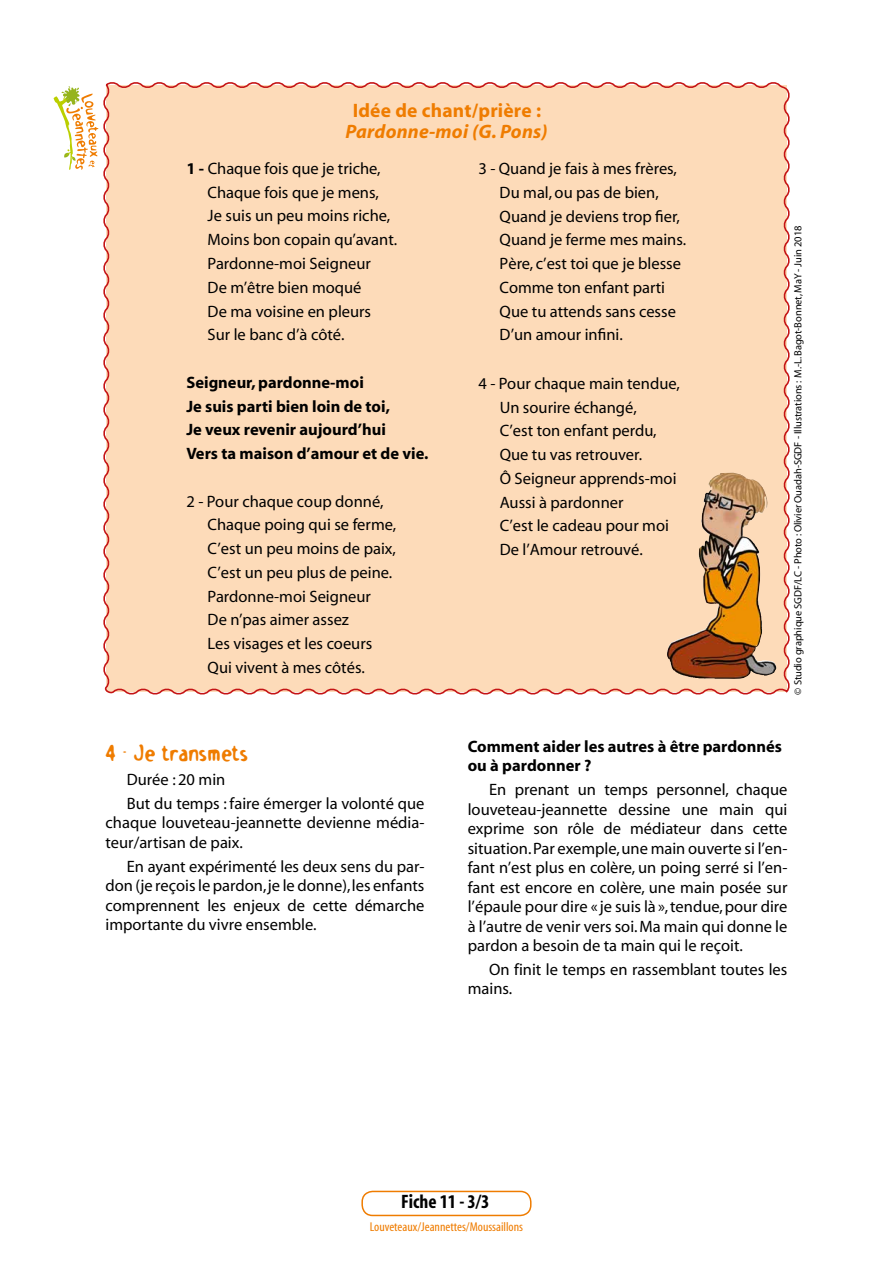
<style>
.page{position:relative;width:893px;height:1263px;background:#fff}
.page>*{position:absolute;margin:0;border:0;box-sizing:border-box;transform-origin:0 0}
.t1{font:700 22.5px "Holstein";letter-spacing:.01em;color:#ef7c00}
.t2{font:italic 700 19.5px "Myriad";letter-spacing:.01em;color:#ef7c00}
.t3{font:700 19.5px "Myriad";letter-spacing:.01em;color:#ef7c00}
.t4{font:700 condensed 19.5px "Myriad";color:#000}
.t5{font:16.5px/23.7px "Myriad";color:#000}
.t6{font:700 16.5px/23.7px "Myriad";color:#000}
.t7{font:condensed 12.9px "Myriad";color:#ef7c00;scale:1.05 1}
.t8{font:10.5px "Myriad";letter-spacing:-.01em;color:#000}
.s1{font-weight:700}
</style>
<div class="page">
<svg style="left:54px;top:86px;width:44px;height:84px"></svg>
<div style="left:361px;top:1191px;width:170px;height:25px;border:2px solid #ef7c00;border-radius:10px"></div>
<div style="left:103px;top:82px;width:687px;height:613px;background:#fddbb9"></div>
<img style="left:667px;top:473px;width:53px;height:189px">
<p class="t3" style="left:353px;top:100px;width:190px">Idée de chant/prière :</p>
<p class="t2" style="left:345px;top:121px;width:204px">Pardonne-moi (G. Pons)</p>
<p class="t5" style="left:208px;top:157px;width:191px;text-indent:-21px"><span class="s1">1 -</span> Chaque fois que je triche,<br>Chaque fois que je mens,<br>Je suis un peu moins riche,<br>Moins bon copain qu’avant.<br>Pardonne-moi Seigneur<br>De m’être bien moqué<br>De ma voisine en pleurs<br>Sur le banc d’à côté.</p>
<p class="t6" style="left:186px;top:371px;width:244px">Seigneur, pardonne-moi<br>Je suis parti bien loin de toi,<br>Je veux revenir aujourd’hui<br>Vers ta maison d’amour et de vie.</p>
<p class="t5" style="left:208px;top:490px;width:190px;text-indent:-21px">2 - Pour chaque coup donné,<br>Chaque poing qui se ferme,<br>C’est un peu moins de paix,<br>C’est un peu plus de peine.<br>Pardonne-moi Seigneur<br>De n’pas aimer assez<br>Les visages et les coeurs<br>Qui vivent à mes côtés.</p>
<p class="t5" style="left:500px;top:157px;width:188px;text-indent:-21px">3 - Quand je fais à mes frères,<br>Du mal, ou pas de bien,<br>Quand je deviens trop fier,<br>Quand je ferme mes mains.<br>Père, c’est toi que je blesse<br>Comme ton enfant parti<br>Que tu attends sans cesse<br>D’un amour infini.</p>
<p class="t5" style="left:500px;top:372px;width:182px;text-indent:-21px">4 - Pour chaque main tendue,<br>Un sourire échangé,<br>C’est ton enfant perdu,<br>Que tu vas retrouver.<br>Ô Seigneur apprends-moi<br>Aussi à pardonner<br>C’est le cadeau pour moi<br>De l’Amour retrouvé.</p>
<p class="t8" style="left:793px;top:694px;width:470px;rotate:-90deg">© Studio graphique SGDF/LC - Photo : Olivier Ouadah-SGDF - Illustrations: M.-L. Bagot-Bonnet, MaY - Juin 2018</p>
<h1 class="t1" style="left:106px;top:739px;width:144px">4 - Je transmets</h1>
<p class="t5" style="left:127px;top:768px;width:299px">Durée : 20 min<br>But du temps : faire émerger la volonté que</p>
<p class="t5" style="left:106px;top:814px;width:320px;line-height:19.5px">chaque louveteau-jeannette devienne média&shy;teur/artisan de paix.</p>
<p class="t5" style="left:106px;top:857px;width:320px;line-height:19.5px;text-align:justify;text-indent:21px">En ayant expérimenté les deux sens du par&shy;don (je reçois le pardon, je le donne), les enfants comprennent les enjeux de cette démarche importante du vivre ensemble.</p>
<p class="t6" style="left:468px;top:737px;width:316px;line-height:19.5px">Comment aider les autres à être pardonnés ou à pardonner ?</p>
<p class="t5" style="left:468px;top:781px;width:321px;line-height:19.5px;text-align:justify;text-indent:21px">En prenant un temps personnel, chaque louveteau-jeannette dessine une main qui exprime son rôle de médiateur dans cette situation. Par exemple, une main ouverte si l’en&shy;fant n’est plus en colère, un poing serré si l’en&shy;fant est encore en colère, une main posée sur l’épaule pour dire « je suis là », tendue, pour dire à l’autre de venir vers soi. Ma main qui donne le pardon a besoin de ta main qui le reçoit.</p>
<p class="t5" style="left:468px;top:960px;width:321px;line-height:19.5px;text-indent:21px">On finit le temps en rassemblant toutes les mains.</p>
<p class="t4" style="left:401px;top:1192px;width:90px">Fiche 11 - 3/3</p>
<p class="t7" style="left:370px;top:1220px;width:147px">Louveteaux/Jeannettes/Moussaillons</p>
</div>
